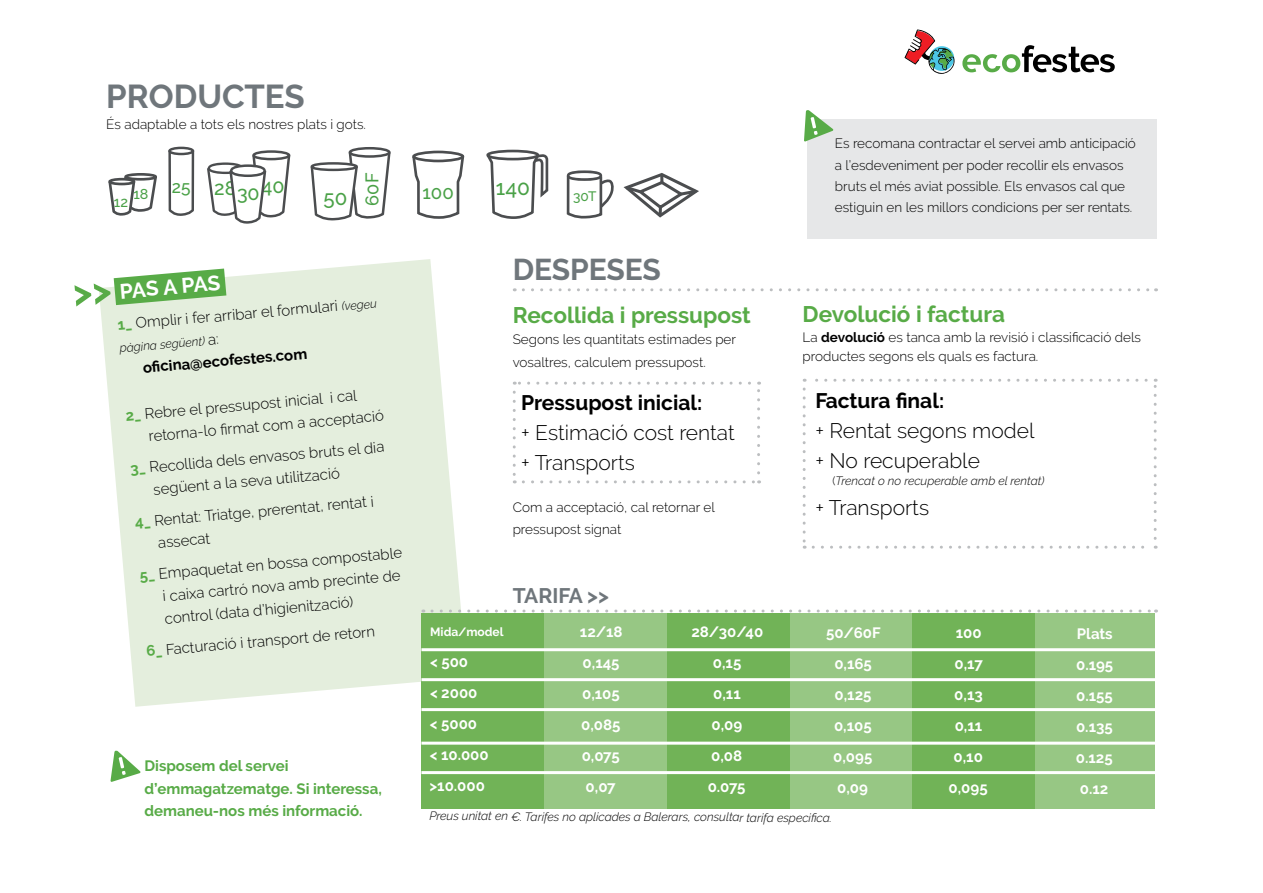
<style>
.page{position:relative;width:1263px;height:893px;background:#fff}
.page>*{position:absolute;margin:0;border:0;box-sizing:border-box;transform-origin:0 0}
.t1{font:700 33px "Raleway";color:#6f767b}
.t2{font:700 30px "Raleway";color:#6f767b}
.t3{font:700 22.5px "Raleway";color:#58ab47}
.t4{font:300 21px/30px "Raleway";color:#000}
.t5{font:700 21px "Raleway";color:#000}
.t6{font:700 21px "Raleway";color:#6f767b}
.t7{font:700 21px "Raleway";color:#fff}
.t8{font:500 21px "Raleway";color:#4aa147}
.t9{font:500 20.4px "Raleway";color:#4aa147}
.t10{font:500 19.65px "Raleway";color:#4aa147}
.t11{font:500 18.6px "Raleway";color:#4aa147}
.t12{font:500 18.15px "Raleway";color:#4aa147}
.t13{font:500 17.25px "Raleway";color:#4aa147}
.t14{font:300 15px/22.5px "Raleway";color:#000}
.t15{font:700 15px "Raleway";letter-spacing:-.005em;color:#fff}
.t16{font:700 15px/22.5px "Raleway";color:#58ab47}
.t17{font:700 15px "Raleway";color:#000}
.t18{font:500 14.4px "Raleway";color:#4aa147}
.t19{font:500 13.65px "Raleway";color:#4aa147}
.t20{font:300 13.5px/21px "Raleway";color:#000}
.t21{font:italic 300 12px "Raleway";letter-spacing:-.005em;color:#000}
.t22{font:700 12px "Raleway";letter-spacing:-.005em;color:#fff}
.s1{font-weight:700;color:#58ab47}
.s2{font-style:italic;font-size:12px}
.s3{font-style:normal;font-size:15px}
.s4{font-weight:700}
.s5{font-style:normal}
</style>
<div class="page">
<div style="left:124px;top:173px;width:33px;height:8px;border:3px solid #4b4d4f;border-radius:50%"></div>
<div style="left:349px;top:147px;width:42px;height:11px;border:3px solid #4b4d4f;border-radius:50%"></div>
<div style="left:252px;top:150px;width:38px;height:10px;border:2px solid #4b4d4f;border-radius:50%"></div>
<div style="left:486px;top:150px;width:53px;height:10px;border:3px solid #4b4d4f;border-radius:50%"></div>
<svg style="left:486px;top:152px;width:63px;height:67px"></svg>
<svg style="left:310px;top:150px;width:81px;height:71px"></svg>
<svg style="left:312px;top:163px;width:45px;height:7px"></svg>
<div style="left:311px;top:162px;width:47px;height:9px;border:2px solid #4b4d4f;border-radius:50%"></div>
<svg style="left:566px;top:170px;width:48px;height:49px"></svg>
<svg style="left:108px;top:174px;width:49px;height:42px"></svg>
<div style="left:108px;top:178px;width:27px;height:7px;border:3px solid #4b4d4f;border-radius:50%"></div>
<svg style="left:168px;top:148px;width:27px;height:68px"></svg>
<svg style="left:170px;top:148px;width:23px;height:6px"></svg>
<div style="left:168px;top:147px;width:26px;height:8px;border:2px solid #4b4d4f;border-radius:50%"></div>
<svg style="left:412px;top:153px;width:53px;height:66px"></svg>
<div style="left:414px;top:152px;width:49px;height:9px;background:#fff;border-radius:50%"></div>
<div style="left:412px;top:151px;width:52px;height:11px;border:3px solid #4b4d4f;border-radius:50%"></div>
<svg style="left:623px;top:173px;width:76px;height:45px"></svg>
<svg style="left:207px;top:153px;width:84px;height:71px"></svg>
<div style="left:807px;top:119px;width:350px;height:119px;background:#e6e7e8"></div>
<svg style="left:101px;top:259px;width:360px;height:448px;background:#e6efe0"></svg>
<svg style="left:74px;top:259px;width:180px;height:62px"></svg>
<svg style="left:523px;top:288px;width:633px;height:3px"></svg>
<svg style="left:432px;top:609px;width:724px;height:3px"></svg>
<svg style="left:513px;top:392px;width:3px;height:91px"></svg>
<svg style="left:523px;top:480px;width:237px;height:3px"></svg>
<svg style="left:757px;top:382px;width:3px;height:91px"></svg>
<svg style="left:514px;top:382px;width:235px;height:3px"></svg>
<svg style="left:803px;top:389px;width:3px;height:160px"></svg>
<svg style="left:813px;top:546px;width:343px;height:3px"></svg>
<svg style="left:1154px;top:379px;width:3px;height:159px"></svg>
<svg style="left:804px;top:379px;width:342px;height:3px"></svg>
<div style="left:544px;top:613px;width:124px;height:196px;background:#97c784"></div>
<div style="left:667px;top:613px;width:122px;height:196px;background:#71b357"></div>
<div style="left:789px;top:613px;width:123px;height:196px;background:#97c784"></div>
<div style="left:912px;top:613px;width:122px;height:196px;background:#71b357"></div>
<div style="left:1032px;top:613px;width:123px;height:196px;background:#97c784"></div>
<div style="left:421px;top:613px;width:123px;height:196px;background:#71b357"></div>
<hr style="left:421px;top:648px;width:736px;height:3px;background:#fff">
<hr style="left:421px;top:678px;width:736px;height:3px;background:#fff">
<hr style="left:421px;top:742px;width:736px;height:3px;background:#fff">
<hr style="left:421px;top:708px;width:736px;height:3px;background:#fff">
<hr style="left:421px;top:771px;width:736px;height:3px;background:#fff">
<svg style="left:804px;top:110px;width:29px;height:32px"></svg>
<svg style="left:110px;top:750px;width:31px;height:32px"></svg>
<svg style="left:962px;top:45px;width:153px;height:27px"></svg>
<svg style="left:904px;top:29px;width:51px;height:45px"></svg>
<h1 class="t1" style="left:106px;top:77px;width:200px">PRODUCTES</h1>
<p class="t20" style="left:106px;top:113px;width:261px">És adaptable a tots els nostres plats i gots.</p>
<p class="t18" style="left:133px;top:186px;width:17px">18</p>
<p class="t18" style="left:114px;top:194px;width:16px">12</p>
<h3 class="t12" style="left:361px;top:206px;width:34px;rotate:-90deg">60F</h3>
<h3 class="t10" style="left:214px;top:176px;width:24px">28</h3>
<h3 class="t10" style="left:262px;top:174px;width:25px">40</h3>
<h3 class="t9" style="left:323px;top:186px;width:25px">50</h3>
<h3 class="t11" style="left:422px;top:182px;width:33px">100</h3>
<h3 class="t8" style="left:496px;top:175px;width:36px">140</h3>
<p class="t13" style="left:172px;top:177px;width:20px">25</p>
<h3 class="t10" style="left:237px;top:181px;width:24px">30</h3>
<p class="t19" style="left:573px;top:188px;width:25px">30T</p>
<p class="t20" style="left:835px;top:133px;width:303px">Es recomana contractar el servei amb anticipació a l’esdeveniment per poder recollir els envasos bruts el més aviat possible. Els envasos cal que estiguin en les millors condicions per ser rentats.</p>
<h3 class="t7" style="left:119px;top:279px;width:102px;rotate:-5deg">PAS A PAS</h3>
<p class="t14" style="left:117px;top:313px;width:261px;rotate:-5deg"><span class="s1">1_</span> Omplir i fer arribar el formulari <span class="s2">(vegeu</span></p>
<p class="t21" style="left:119px;top:341px;width:101px;rotate:-5deg">pàgina següent) <span class="s3">a:</span></p>
<p class="t17" style="left:142px;top:359px;width:166px;rotate:-5deg">ofi cina@ecofestes.com</p>
<p class="t14" style="left:146px;top:402px;width:237px;text-indent:-21px;rotate:-5deg"><span class="s1">2_</span> Rebre el pressupost inicial i cal retorna-lo fi rmat com a acceptació</p>
<p class="t14" style="left:151px;top:456px;width:235px;text-indent:-21px;rotate:-5deg"><span class="s1">3_</span> Recollida dels envasos bruts el dia següent a la seva utilització</p>
<p class="t14" style="left:155px;top:509px;width:220px;text-indent:-21px;rotate:-5deg"><span class="s1">4_</span> Rentat: Triatge, prerentat, rentat i assecat</p>
<p class="t14" style="left:160px;top:562px;width:244px;text-indent:-21px;rotate:-5deg"><span class="s1">5_</span> Empaquetat en bossa compostable i caixa cartró nova amb precinte de control (data d’higienització)</p>
<p class="t14" style="left:145px;top:640px;width:231px;rotate:-5deg"><span class="s1">6_</span> Facturació i transport de retorn</p>
<p class="t16" style="left:144px;top:755px;width:239px">Disposem del servei d’emmagatzematge. Si interessa, demaneu-nos més informació.</p>
<h2 class="t2" style="left:513px;top:252px;width:150px">DESPESES</h2>
<h3 class="t3" style="left:513px;top:303px;width:240px">Recollida i pressupost</h3>
<p class="t20" style="left:513px;top:328px;width:225px;line-height:22.5px">Segons les quantitats estimades per vosaltres, calculem pressupost.</p>
<h3 class="t5" style="left:521px;top:390px;width:183px">Pressupost inicial:</h3>
<h3 class="t4" style="left:521px;top:417px;width:215px">+ Estimació cost rentat + Transports</h3>
<p class="t20" style="left:513px;top:496px;width:204px;line-height:22.5px">Com a acceptació, cal retornar el pressupost signat</p>
<h3 class="t6" style="left:513px;top:583px;width:98px">TARIFA &gt;&gt;</h3>
<h3 class="t3" style="left:803px;top:302px;width:204px">Devolució i factura</h3>
<p class="t20" style="left:803px;top:327px;width:340px;line-height:19.5px">La <span class="s4">devolució</span> es tanca amb la revisió i classificació dels productes segons els quals es factura.</p>
<h3 class="t5" style="left:815px;top:389px;width:130px">Factura final:</h3>
<h3 class="t4" style="left:815px;top:416px;width:221px">+ Rentat segons model + No recuperable</h3>
<p class="t21" style="left:832px;top:474px;width:213px"><span class="s5">(</span>Trencat o no recuperable amb el rentat)</p>
<h3 class="t4" style="left:815px;top:492px;width:115px">+ Transports</h3>
<p class="t22" style="left:430px;top:625px;width:75px">Mida/model</p>
<p class="t15" style="left:580px;top:623px;width:44px">12/18</p>
<p class="t15" style="left:691px;top:623px;width:73px">28/30/40</p>
<p class="t15" style="left:826px;top:624px;width:56px">50/60F</p>
<p class="t15" style="left:956px;top:624px;width:27px">100</p>
<p class="t15" style="left:1077px;top:625px;width:37px">Plats</p>
<p class="t15" style="left:430px;top:653px;width:40px">&lt; 500</p>
<p class="t15" style="left:583px;top:654px;width:39px">0,145</p>
<p class="t15" style="left:713px;top:654px;width:30px">0,15</p>
<p class="t15" style="left:834px;top:655px;width:39px">0,165</p>
<p class="t15" style="left:954px;top:655px;width:30px">0,17</p>
<p class="t15" style="left:1076px;top:656px;width:39px">0.195</p>
<p class="t15" style="left:430px;top:684px;width:49px">&lt; 2000</p>
<p class="t15" style="left:582px;top:685px;width:39px">0,105</p>
<p class="t15" style="left:713px;top:685px;width:29px">0,11</p>
<p class="t15" style="left:835px;top:686px;width:38px">0,125</p>
<p class="t15" style="left:954px;top:686px;width:30px">0,13</p>
<p class="t15" style="left:1076px;top:687px;width:38px">0.155</p>
<p class="t15" style="left:430px;top:715px;width:49px">&lt; 5000</p>
<p class="t15" style="left:581px;top:716px;width:41px">0,085</p>
<p class="t15" style="left:711px;top:716px;width:32px">0,09</p>
<p class="t15" style="left:834px;top:717px;width:39px">0,105</p>
<p class="t15" style="left:955px;top:717px;width:29px">0,11</p>
<p class="t15" style="left:1076px;top:718px;width:38px">0.135</p>
<p class="t15" style="left:430px;top:746px;width:61px">&lt; 10.000</p>
<p class="t15" style="left:582px;top:747px;width:40px">0,075</p>
<p class="t15" style="left:711px;top:747px;width:33px">0,08</p>
<p class="t15" style="left:833px;top:748px;width:41px">0,095</p>
<p class="t15" style="left:954px;top:748px;width:31px">0,10</p>
<p class="t15" style="left:1076px;top:749px;width:38px">0.125</p>
<p class="t15" style="left:430px;top:777px;width:57px">&gt;10.000</p>
<p class="t15" style="left:586px;top:778px;width:31px">0,07</p>
<p class="t15" style="left:708px;top:778px;width:39px">0.075</p>
<p class="t15" style="left:837px;top:779px;width:32px">0,09</p>
<p class="t15" style="left:949px;top:779px;width:41px">0,095</p>
<p class="t15" style="left:1080px;top:780px;width:30px">0.12</p>
<p class="t21" style="left:429px;top:810px;width:404px">Preus unitat en €. Tarifes no aplicades a Balerars, consultar tarifa especifica.</p>
</div>
